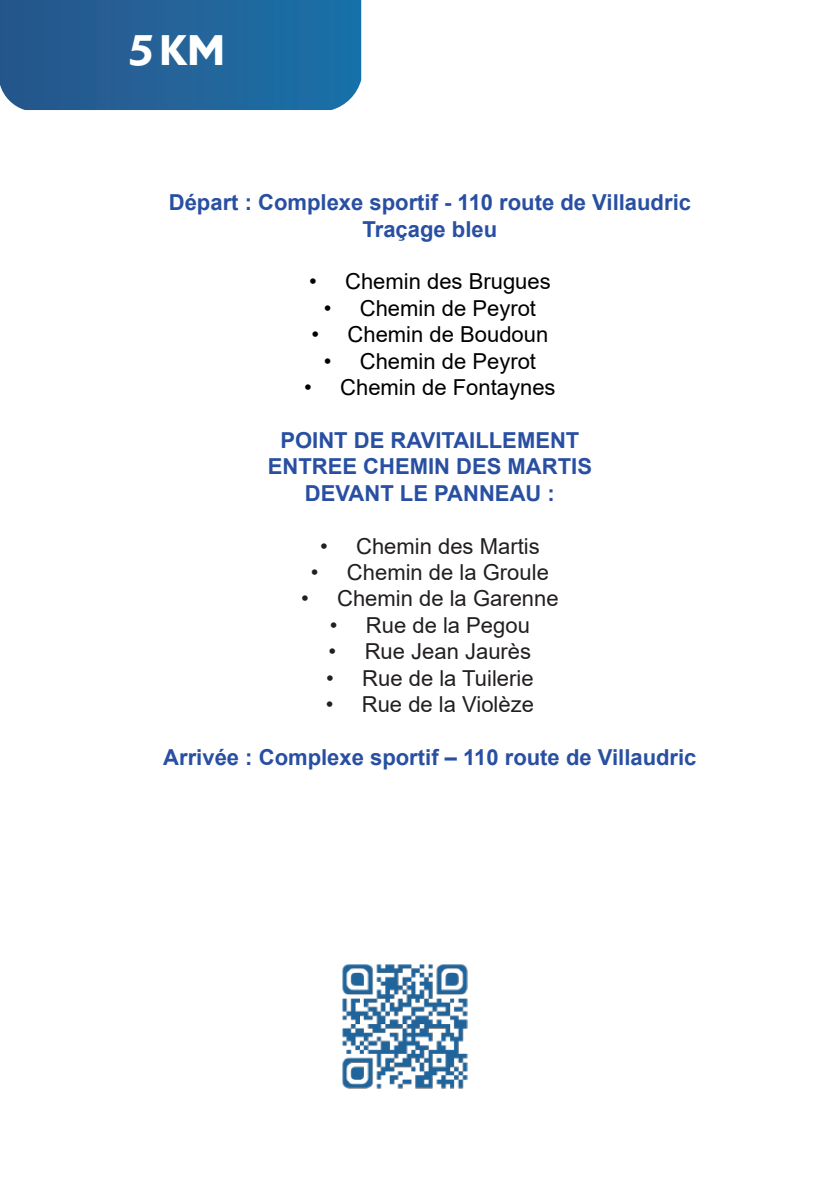
<style>
.page{position:relative;width:840px;height:1191px;background:#fff}
.page>*{position:absolute;margin:0;border:0;box-sizing:border-box;transform-origin:0 0}
.t1{font:700 40px "Dunbar Tall";color:#fff}
.t2{font:700 22px/26.4px "Arial";color:#284fa2;text-align:center}
.t3{font:22px "Arial";color:#231f20}
.t4{font:22px "Arial";color:#000}
</style>
<div class="page">
<svg style="left:0;top:0;width:361px;height:110px;background:#23659a"></svg>
<img style="left:342px;top:964px;width:126px;height:125px">
<h1 class="t1" style="left:129px;top:21px;width:97px">5 KM</h1>
<p class="t2" style="left:169px;top:190px;width:523px">Départ : Complexe sportif - 110 route de Villaudric<br>Traçage bleu</p>
<p class="t4" style="left:309px;top:267px;width:243px">• Chemin des Brugues</p>
<p class="t4" style="left:323px;top:293px;width:214px">• Chemin de Peyrot</p>
<p class="t4" style="left:311px;top:319px;width:238px">• Chemin de Boudoun</p>
<p class="t4" style="left:323px;top:346px;width:214px">• Chemin de Peyrot</p>
<p class="t4" style="left:304px;top:372px;width:253px">• Chemin de Fontaynes</p>
<p class="t2" style="left:267px;top:427px;width:325px">POINT DE RAVITAILLEMENT<br>ENTREE CHEMIN DES MARTIS<br>DEVANT LE PANNEAU :</p>
<p class="t3" style="left:320px;top:531px;width:221px">• Chemin des Martis</p>
<p class="t3" style="left:311px;top:557px;width:239px">• Chemin de la Groule</p>
<p class="t3" style="left:301px;top:583px;width:259px">• Chemin de la Garenne</p>
<p class="t3" style="left:329px;top:610px;width:201px">• Rue de la Pegou</p>
<p class="t3" style="left:328px;top:636px;width:204px">• Rue Jean Jaurès</p>
<p class="t3" style="left:326px;top:663px;width:209px">• Rue de la Tuilerie</p>
<p class="t3" style="left:325px;top:689px;width:210px">• Rue de la Violèze</p>
<p class="t2" style="left:163px;top:744px;width:534px">Arrivée : Complexe sportif – 110 route de Villaudric</p>
</div>
